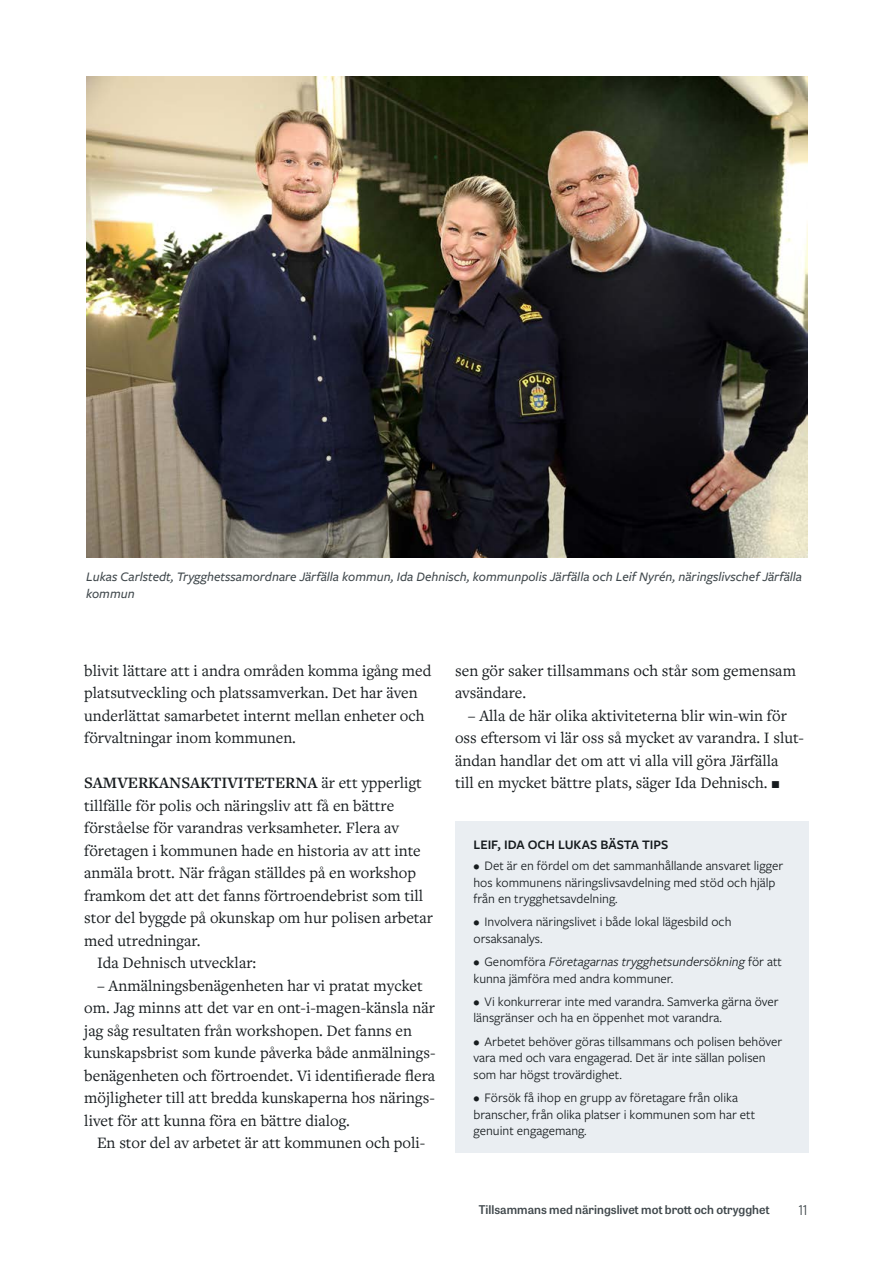
<style>
.page{position:relative;width:893px;height:1263px;background:#fff}
.page>*{position:absolute;margin:0;border:0;box-sizing:border-box;transform-origin:0 0}
.Brödtext_indrag{font:16.5px/22.5px "Freight Text Pro";color:#171c1f}
.Brödtext___ingång{font:16.5px/22.5px "Freight Text Pro";color:#171c1f}
.t1{font:13.5px/16.5px "Freight Sans Pro";color:#171c1f}
.t2{font:italic 500 13.5px/16.5px "Freight Sans Pro";color:#40484c}
.Faktarubrik{font:600 13.5px "Freight Sans Pro";color:#171c1f}
.t3{font:300 13.5px "Tablet Gothic";color:#40484c}
.t4{font:600 12px "Tablet Gothic";color:#40484c}
.s1{font-weight:600}
.s2{font-style:italic}
</style>
<div class="page">
<img style="left:86px;top:77px;width:721px;height:480px">
<div style="left:455px;top:822px;width:354px;height:331px;background:#eaeef2"></div>
<p class="t2" style="left:86px;top:568px;width:717px">Lukas Carlstedt, Trygghetssamordnare Järfälla kommun, Ida Dehnisch, kommunpolis Järfälla och Leif Nyrén, näringslivschef Järfälla kommun</p>
<p class="Brödtext_indrag" style="left:84px;top:658px;width:349px">blivit lättare att i andra områden komma igång med platsutveckling och platssamverkan. Det har även underlättat samarbetet internt mellan enheter och förvaltningar inom kommunen.</p>
<p class="Brödtext___ingång" style="left:84px;top:771px;width:350px"><span class="s1">SAMVERKANSAKTIVITETERNA</span> är ett ypperligt tillfälle för polis och näringsliv att få en bättre förståelse för varandras verksamheter. Flera av företagen i kommunen hade en historia av att inte anmäla brott. När frågan ställdes på en workshop framkom det att det fanns förtroendebrist som till stor del byggde på okunskap om hur polisen arbetar med utredningar.</p>
<p class="Brödtext_indrag" style="left:97px;top:951px;width:161px">Ida Dehnisch utvecklar:</p>
<p class="Brödtext_indrag" style="left:84px;top:973px;width:353px;text-indent:13px">– Anmälningsbenägenheten har vi pratat mycket om. Jag minns att det var en ont-i-magen-känsla när jag såg resultaten från workshopen. Det fanns en kunskapsbrist som kunde påverka både anmälnings&shy;benägenheten och förtroendet. Vi identifierade flera möjligheter till att bredda kunskaperna hos närings&shy;livet för att kunna föra en bättre dialog.</p>
<p class="Brödtext_indrag" style="left:97px;top:1131px;width:330px">En stor del av arbetet är att kommunen och poli-</p>
<p class="Brödtext_indrag" style="left:455px;top:658px;width:342px">sen gör saker tillsammans och står som gemensam avsändare.</p>
<p class="Brödtext_indrag" style="left:455px;top:703px;width:350px;text-indent:13px">– Alla de här olika aktiviteterna blir win-win för oss eftersom vi lär oss så mycket av varandra. I slut&shy;ändan handlar det om att vi alla vill göra Järfälla<br>till en mycket bättre plats, säger Ida Dehnisch. P</p>
<p class="Faktarubrik" style="left:473px;top:836px;width:196px">LEIF, IDA OCH LUKAS BÄSTA TIPS</p>
<p class="t1" style="left:473px;top:857px;width:311px">• Det är en fördel om det sammanhållande ansvaret ligger hos kommunens näringslivsavdelning med stöd och hjälp från en trygghetsavdelning.</p>
<p class="t1" style="left:473px;top:913px;width:260px">• Involvera näringslivet i både lokal lägesbild och orsaksanalys.</p>
<p class="t1" style="left:473px;top:953px;width:310px">• Genomföra <span class="s2">Företagarnas trygghetsundersökning</span> för att kunna jämföra med andra kommuner.</p>
<p class="t1" style="left:473px;top:993px;width:307px">• Vi konkurrerar inte med varandra. Samverka gärna över länsgränser och ha en öppenhet mot varandra.</p>
<p class="t1" style="left:473px;top:1032px;width:310px">• Arbetet behöver göras tillsammans och polisen behöver vara med och vara engagerad. Det är inte sällan polisen som har högst trovärdighet.</p>
<p class="t1" style="left:473px;top:1089px;width:283px">• Försök få ihop en grupp av företagare från olika branscher, från olika platser i kommunen som har ett genuint engagemang.</p>
<p class="t4" style="left:479px;top:1201px;width:292px">Tillsammans med näringslivet mot brott och otrygghet</p>
<p class="t3" style="left:799px;top:1200px;width:10px">11</p>
</div>
